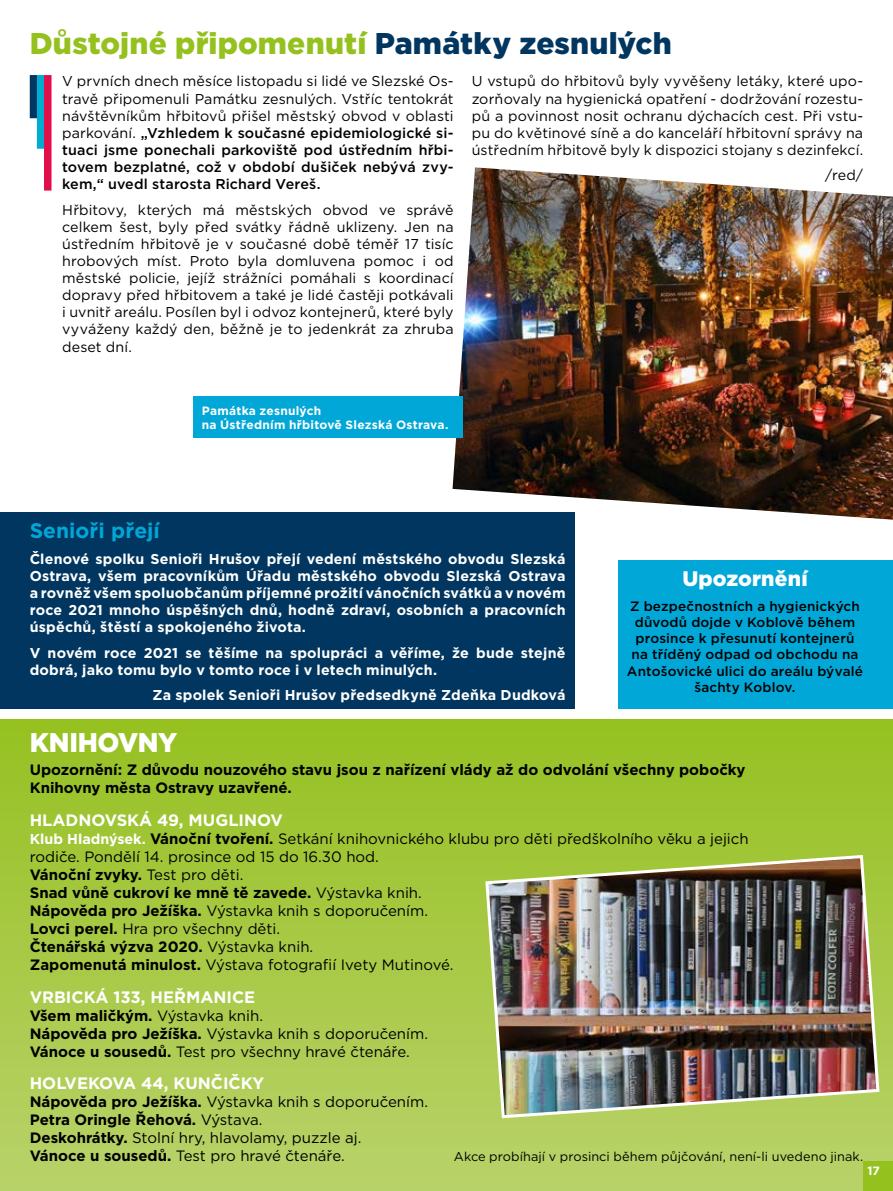
<style>
.page{position:relative;width:893px;height:1191px;background:#fff}
.page>*{position:absolute;margin:0;border:0;box-sizing:border-box;transform-origin:0 0}
.t1{font:900 30px "Gotham";letter-spacing:.005em;color:#95c11f}
.t2{font:900 27px "Gotham";letter-spacing:-.015em;color:#fff}
.t3{font:700 21px "Gotham";color:#00a7d7}
.t4{font:900 21px "Gotham";letter-spacing:.005em;color:#fff}
.t5{font:700 16.5px "Gotham";color:#fff}
.t6{font:15px/18px "Gotham";color:#000}
.t7{font:700 15px/18px "Gotham";color:#000}
.t8{font:14.25px/17.1px "Gotham";letter-spacing:.005em;color:#000;text-align:justify}
.t9{font:700 14.25px/17.1px "Gotham";letter-spacing:.015em;color:#fff;text-align:justify}
.t10{font:500 14.25px/17.1px "Gotham";letter-spacing:.01em;color:#000;text-align:justify}
.t11{font:500 13.5px/16.2px "Gotham";letter-spacing:.01em;color:#000;text-align:center}
.t12{font:12.75px "Gotham";letter-spacing:.005em;color:#000}
.t13{font:700 12px/14.4px "Gotham";letter-spacing:.02em;color:#fff}
.s1{color:#00365f}
.s2{font-weight:400}
.s3{font-weight:700;font-size:14.25px;color:#fff}
.s4{font-weight:700}
</style>
<div class="page">
<div style="left:0;top:720px;width:893px;height:471px;background:linear-gradient(to bottom,#96c122,#b9d26a)"></div>
<svg style="left:0;top:0;width:1px;height:1191px"></svg>
<img style="left:452px;top:167px;width:441px;height:352px">
<img style="left:484px;top:853px;width:397px;height:266px">
<div style="left:30px;top:75px;width:7px;height:43px;background:#00365f"></div>
<div style="left:37px;top:75px;width:7px;height:74px;background:#00acd0"></div>
<div style="left:44px;top:75px;width:8px;height:116px;background:#e20e49"></div>
<div style="left:193px;top:396px;width:270px;height:41px;background:#00a7d7"></div>
<div style="left:0;top:512px;width:574px;height:197px;background:#00365f"></div>
<div style="left:618px;top:560px;width:275px;height:149px;background:#00a7d7"></div>
<div style="left:863px;top:1161px;width:30px;height:30px;background:#95c11f"></div>
<h1 class="t1" style="left:30px;top:22px;width:643px">Důstojné připomenutí <span class="s1">Památky zesnulých</span></h1>
<p class="t10" style="left:62px;top:73px;width:393px"><span class="s2">V prvních dnech měsíce listopadu si lidé ve Slezské Os&shy;travě připomenuli Památku zesnulých. Vstříc tentokrát návštěvníkům hřbitovů přišel městský obvod v oblasti parkování.</span> „Vzhledem k současné epidemiologické si&shy;tuaci jsme ponechali parkoviště pod ústředním hřbi&shy;tovem bezplatné, což v období dušiček nebývá zvy&shy;kem,“ uvedl starosta Richard Vereš.</p>
<p class="t8" style="left:62px;top:201px;width:393px">Hřbitovy, kterých má městských obvod ve správě celkem šest, byly před svátky řádně uklizeny. Jen na ústředním hřbitově je v současné době téměř 17 tisíc hrobových míst. Proto byla domluvena pomoc i od městské policie, jejíž strážníci pomáhali s koordinací dopravy před hřbitovem a také je lidé častěji potkávali i uvnitř areálu. Posílen byl i odvoz kontejnerů, které byly vyváženy každý den, běžně je to jedenkrát za zhruba deset dní.</p>
<p class="t8" style="left:472px;top:73px;width:393px">U vstupů do hřbitovů byly vyvěšeny letáky, které upo&shy;zorňovaly na hygienická opatření - dodržování rozestu&shy;pů a povinnost nosit ochranu dýchacích cest. Při vstu&shy;pu do květinové síně a do kanceláří hřbitovní správy na ústředním hřbitově byly k dispozici stojany s dezinfekcí.</p>
<p class="t8" style="left:825px;top:167px;width:39px">/red/</p>
<p class="t13" style="left:202px;top:403px;width:248px">Památka zesnulých<br>na Ústředním hřbitově Slezská Ostrava.</p>
<h3 class="t3" style="left:30px;top:516px;width:132px">Senioři přejí</h3>
<p class="t9" style="left:30px;top:550px;width:537px">Členové spolku Senioři Hrušov přejí vedení městského obvodu Slezská Ostrava, všem pracovníkům Úřadu městského obvodu Slezská Ostrava a rovněž všem spoluobčanům příjemné prožití vánočních svátků a v novém roce 2021 mnoho úspěšných dnů, hodně zdraví, osobních a pracovních úspěchů, štěstí a spokojeného života.</p>
<p class="t9" style="left:30px;top:644px;width:537px">V novém roce 2021 se těšíme na spolupráci a věříme, že bude stejně dobrá, jako tomu bylo v tomto roce i v letech minulých.</p>
<p class="t9" style="left:153px;top:686px;width:414px">Za spolek Senioři Hrušov předsedkyně Zdeňka Dudková</p>
<h2 class="t2" style="left:30px;top:724px;width:149px">KNIHOVNY</h2>
<h3 class="t4" style="left:682px;top:564px;width:127px">Upozornění</h3>
<p class="t11" style="left:627px;top:597px;width:238px">Z bezpečnostních a hygienických důvodů dojde v Koblově během prosince k přesunutí kontejnerů na tříděný odpad od obchodu na<br>Antošovické ulici do areálu bývalé šachty Koblov.</p>
<p class="t7" style="left:30px;top:761px;width:717px">Upozornění: Z důvodu nouzového stavu jsou z nařízení vlády až do odvolání všechny pobočky<br>Knihovny města Ostravy uzavřené.</p>
<p class="t5" style="left:30px;top:809px;width:255px">HLADNOVSKÁ 49, MUGLINOV</p>
<p class="t6" style="left:30px;top:829px;width:720px"><span class="s3">Klub Hladnýsek.</span> <span class="s4">Vánoční tvoření.</span> Setkání knihovnického klubu pro děti předškolního věku a jejich rodiče. Pondělí 14. prosince od 15 do 16.30 hod.<br><span class="s4">Vánoční zvyky.</span> Test pro děti.<br><span class="s4">Snad vůně cukroví ke mně tě zavede.</span> Výstavka knih.<br><span class="s4">Nápověda pro Ježíška.</span> Výstavka knih s doporučením.<br><span class="s4">Lovci perel.</span> Hra pro všechny děti.<br><span class="s4">Čtenářská výzva 2020.</span> Výstavka knih.<br><span class="s4">Zapomenutá minulost.</span> Výstava fotografií Ivety Mutinové.</p>
<p class="t5" style="left:30px;top:985px;width:227px">VRBICKÁ 133, HEŘMANICE</p>
<p class="t6" style="left:30px;top:1006px;width:400px"><span class="s4">Všem maličkým.</span> Výstavka knih.<br><span class="s4">Nápověda pro Ježíška.</span> Výstavka knih s doporučením.<br><span class="s4">Vánoce u sousedů.</span> Test pro všechny hravé čtenáře.</p>
<p class="t5" style="left:30px;top:1072px;width:236px">HOLVEKOVA 44, KUNČIČKY</p>
<p class="t6" style="left:30px;top:1092px;width:400px"><span class="s4">Nápověda pro Ježíška.</span> Výstavka knih s doporučením.<br><span class="s4">Petra Oringle Řehová.</span> Výstava.<br><span class="s4">Deskohrátky.</span> Stolní hry, hlavolamy, puzzle aj.<br><span class="s4">Vánoce u sousedů.</span> Test pro hravé čtenáře.</p>
<p class="t12" style="left:454px;top:1148px;width:411px">Akce probíhají v prosinci během půjčování, není-li uvedeno jinak.</p>
<p class="t13" style="left:867px;top:1163px;width:14px">17</p>
</div>
